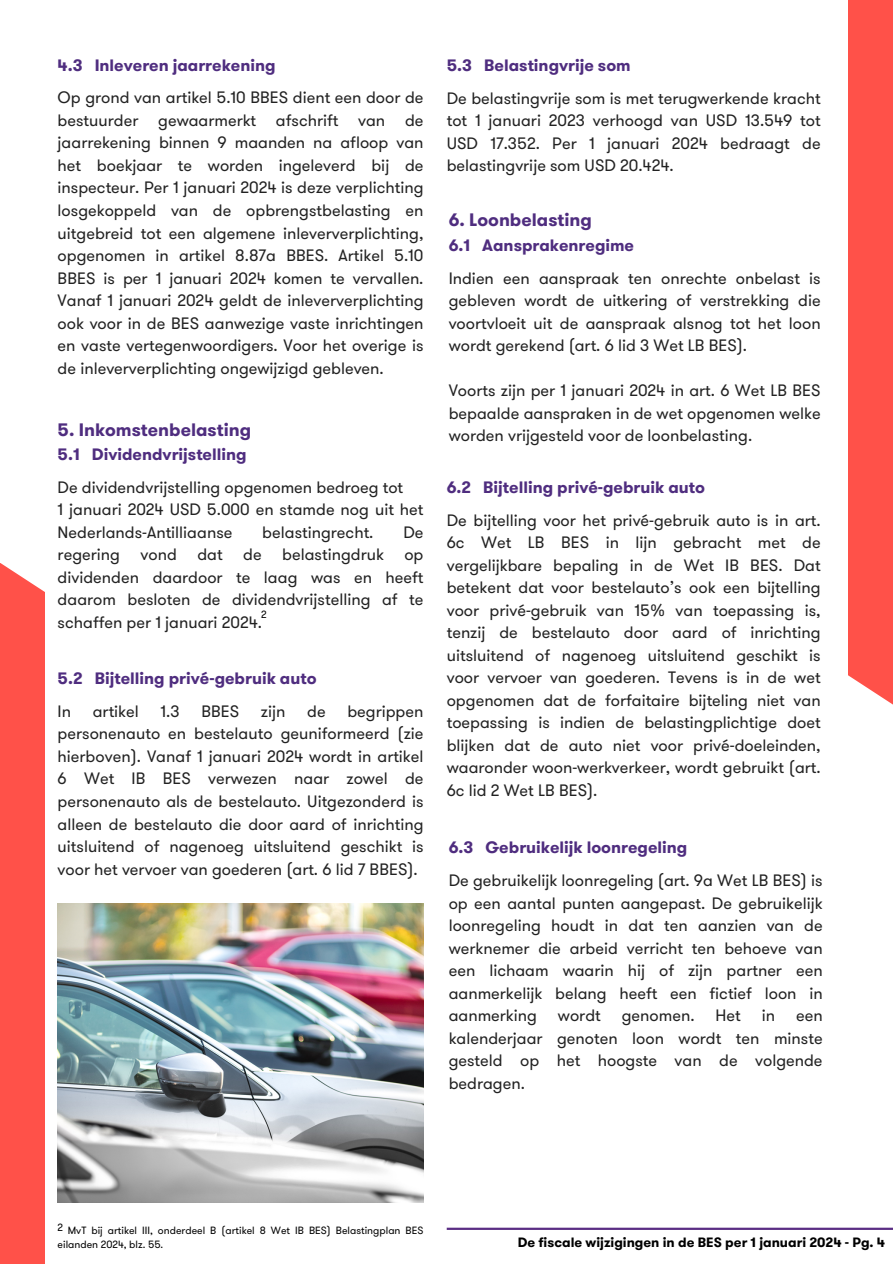
<style>
.page{position:relative;width:893px;height:1264px;background:#fff}
.page>*{position:absolute;margin:0;border:0;box-sizing:border-box;transform-origin:0 0}
.t1{font:700 18px "GT Walsheim Pro";color:#4f2d7f}
.t2{font:16.5px/22.5px "GT Walsheim Pro";color:#222;text-align:justify}
.t3{font:700 16.5px "GT Walsheim Pro";color:#4f2d7f}
.t4{font:700 13.5px "GT Walsheim Pro";color:#000}
.t5{font:10.5px/14px "GT Walsheim Pro";color:#000}
</style>
<div class="page">
<div style="left:847px;top:0;width:45px;height:704px;background:#ff5149"></div>
<div style="left:0;top:563px;width:45px;height:700px;background:#ff5149"></div>
<hr style="left:446px;top:1227px;width:446px;height:2px;background:#5b2e84">
<img style="left:58px;top:903px;width:365px;height:299px">
<p class="t3" style="left:58px;top:54px;width:219px">4.3 Inleveren jaarrekening</p>
<p class="t2" style="left:58px;top:87px;width:367px">Op grond van artikel 5.10 BBES dient een door de bestuurder gewaarmerkt afschrift van de jaarrekening binnen 9 maanden na afloop van het boekjaar te worden ingeleverd bij de inspecteur. Per 1 januari 2024 is deze verplichting losgekoppeld van de opbrengstbelasting en uitgebreid tot een algemene inleververplichting, opgenomen in artikel 8.87a BBES. Artikel 5.10<br>BBES is per 1 januari 2024 komen te vervallen.<br>Vanaf 1 januari 2024 geldt de inleververplichting ook voor in de BES aanwezige vaste inrichtingen en vaste vertegenwoordigers. Voor het overige is de inleververplichting ongewijzigd gebleven.</p>
<p class="t1" style="left:58px;top:417px;width:195px">5. Inkomstenbelasting</p>
<p class="t3" style="left:58px;top:443px;width:190px">5.1 Dividendvrijstelling</p>
<p class="t2" style="left:58px;top:476px;width:347px">De dividendvrijstelling opgenomen bedroeg tot</p>
<p class="t2" style="left:58px;top:498px;width:367px">1 januari 2024 USD 5.000 en stamde nog uit het<br>Nederlands-Antilliaanse</p>
<p class="t2" style="left:58px;top:521px;width:367px;text-indent:345px">De regering vond dat de belastingdruk op dividenden daardoor te laag was en heeft daarom besloten de dividendvrijstelling af te schaffen per 1 januari 2024.</p>
<p class="t2" style="left:262px;top:521px;width:113px">belastingrecht.</p>
<p class="t5" style="left:261px;top:608px;width:7px">2</p>
<p class="t3" style="left:58px;top:667px;width:260px">5.2 Bijtelling privé-gebruik auto</p>
<p class="t2" style="left:58px;top:700px;width:15px">In</p>
<p class="t2" style="left:93px;top:700px;width:48px">artikel</p>
<p class="t2" style="left:160px;top:700px;width:21px">1.3</p>
<p class="t2" style="left:201px;top:700px;width:39px">BBES</p>
<p class="t2" style="left:261px;top:700px;width:26px">zijn</p>
<p class="t2" style="left:307px;top:700px;width:20px">de</p>
<p class="t2" style="left:58px;top:700px;width:367px;text-indent:290px">begrippen personenauto en bestelauto geuniformeerd (zie hierboven). Vanaf 1 januari 2024 wordt in artikel 6 Wet IB BES verwezen naar zowel de personenauto als de bestelauto. Uitgezonderd is alleen de bestelauto die door aard of inrichting uitsluitend of nagenoeg uitsluitend geschikt is voor het vervoer van goederen (art. 6 lid 7 BBES).</p>
<p class="t3" style="left:446px;top:54px;width:185px">5.3 Belastingvrije som</p>
<p class="t2" style="left:446px;top:87px;width:375px">De belastingvrije som is met terugwerkende kracht tot 1 januari 2023 verhoogd van USD 13.549 tot USD 17.352. Per 1 januari 2024 bedraagt de belastingvrije som USD 20.424.</p>
<p class="t1" style="left:448px;top:207px;width:145px">6. Loonbelasting</p>
<p class="t3" style="left:448px;top:234px;width:187px">6.1 Aansprakenregime</p>
<p class="t2" style="left:448px;top:267px;width:373px">Indien een aanspraak ten onrechte onbelast is gebleven wordt de uitkering of verstrekking die voortvloeit uit de aanspraak alsnog tot het loon wordt gerekend (art. 6 lid 3 Wet LB BES).</p>
<p class="t2" style="left:448px;top:379px;width:373px">Voorts zijn per 1 januari 2024 in art. 6 Wet LB BES bepaalde aanspraken in de wet opgenomen welke worden vrijgesteld voor de loonbelasting.</p>
<p class="t3" style="left:446px;top:475px;width:260px">6.2 Bijtelling privé-gebruik auto</p>
<p class="t2" style="left:446px;top:509px;width:375px">De bijtelling voor het privé-gebruik auto is in art.<br>6c Wet LB BES in lijn gebracht met de vergelijkbare bepaling in de Wet IB BES. Dat betekent dat voor bestelauto’s ook een bijtelling voor privé-gebruik van 15% van toepassing is, tenzij de bestelauto door aard of inrichting uitsluitend of nagenoeg uitsluitend geschikt is voor vervoer van goederen. Tevens is in de wet opgenomen dat de forfaitaire bijteling niet van toepassing is indien de belastingplichtige doet blijken dat de auto niet voor privé-doeleinden, waaronder woon-werkverkeer, wordt gebruikt (art.<br>6c lid 2 Wet LB BES).</p>
<p class="t3" style="left:448px;top:836px;width:240px">6.3 Gebruikelijk loonregeling</p>
<p class="t2" style="left:448px;top:869px;width:375px">De gebruikelijk loonregeling (art. 9a Wet LB BES) is op een aantal punten aangepast. De gebruikelijk loonregeling houdt in dat ten aanzien van de werknemer die arbeid verricht ten behoeve van een lichaam waarin hij of zijn partner een aanmerkelijk belang heeft een fictief loon in aanmerking</p>
<p class="t2" style="left:558px;top:1004px;width:44px">wordt</p>
<p class="t2" style="left:621px;top:1004px;width:74px">genomen.</p>
<p class="t2" style="left:715px;top:1004px;width:27px">Het</p>
<p class="t2" style="left:761px;top:1004px;width:15px">in</p>
<p class="t2" style="left:448px;top:1004px;width:375px;text-indent:347px">een kalenderjaar genoten loon wordt ten minste gesteld op het hoogste van de volgende bedragen.</p>
<p class="t5" style="left:58px;top:1220px;width:7px">2</p>
<p class="t5" style="left:58px;top:1223px;width:367px;text-indent:10px">MvT bij artikel III, onderdeel B (artikel 8 Wet IB BES) Belastingplan BES eilanden 2024, blz. 55.</p>
<p class="t4" style="left:517px;top:1232px;width:369px">De fiscale wijzigingen in de BES per 1 januari 2024 - Pg. 4</p>
</div>
